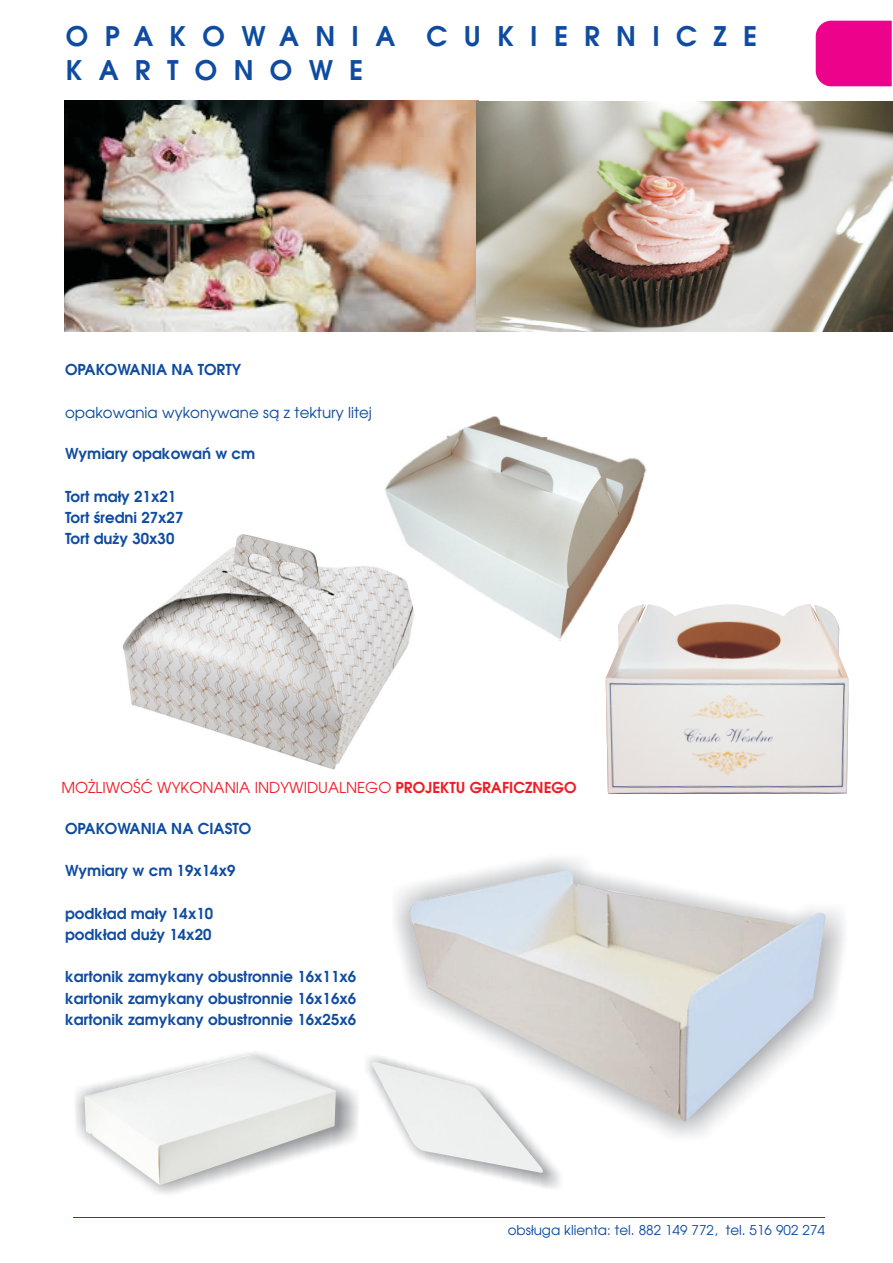
<style>
.page{position:relative;width:893px;height:1263px;background:#fff}
.page>*{position:absolute;margin:0;border:0;box-sizing:border-box;transform-origin:0 0}
.t1{font:700 26.85px/33.5px "Avalon";letter-spacing:.605em;color:#0f4ca0}
.t2{font:700 15px/21.1px "Avalon";color:#0f4ca0}
.t3{font:15px "Avalon";color:#ee1d23}
.t4{font:15px "Avalon";color:#0f4ca0}
.t5{font:13.5px "Avalon";color:#0f4ca0}
.s1{font-weight:700}
</style>
<div class="page">
<img style="left:606px;top:604px;width:243px;height:190px">
<img style="left:122px;top:534px;width:287px;height:236px">
<div style="left:816px;top:21px;width:76px;height:65px;background:#ed028c"></div>
<hr style="left:74px;top:1217px;width:751px;height:1px;background:#0f4ca0">
<img style="left:384px;top:416px;width:266px;height:224px">
<img style="left:85px;top:1055px;width:251px;height:130px">
<img style="left:408px;top:869px;width:418px;height:253px">
<img style="left:367px;top:1053px;width:197px;height:135px">
<img style="left:371px;top:1061px;width:173px;height:112px">
<img style="left:64px;top:101px;width:412px;height:230px">
<img style="left:476px;top:101px;width:416px;height:230px">
<h1 class="t1" style="left:66px;top:22px;width:693px">OPAKOWANIA CUKIERNICZE<br>KARTONOWE</h1>
<p class="t2" style="left:65px;top:360px;width:178px">OPAKOWANIA NA TORTY</p>
<p class="t4" style="left:65px;top:406px;width:308px">opakowania wykonywane s¹ z tektury litej</p>
<p class="t2" style="left:65px;top:445px;width:192px">Wymiary opakowañ w cm</p>
<p class="t2" style="left:65px;top:487px;width:120px">Tort ma³y 21x21<br>Tort œredni 27x27<br>Tort du¿y 30x30</p>
<p class="t3" style="left:61px;top:781px;width:517px">MO¯LIWOŒÆ WYKONANIA INDYWIDUALNEGO <span class="s1">PROJEKTU GRAFICZNEGO</span></p>
<p class="t2" style="left:65px;top:819px;width:188px">OPAKOWANIA NA CIASTO</p>
<p class="t2" style="left:65px;top:862px;width:172px">Wymiary w cm 19x14x9</p>
<p class="t2" style="left:65px;top:904px;width:150px">podk³ad ma³y 14x10 podk³ad du¿y 14x20</p>
<p class="t2" style="left:65px;top:968px;width:293px;text-align:justify">kartonik zamykany obustronnie 16x11x6 kartonik zamykany obustronnie 16x16x6 kartonik zamykany obustronnie 16x25x6</p>
<p class="t5" style="left:508px;top:1224px;width:319px">obs³uga klienta: tel. 882 149 772, tel. 516 902 274</p>
</div>
